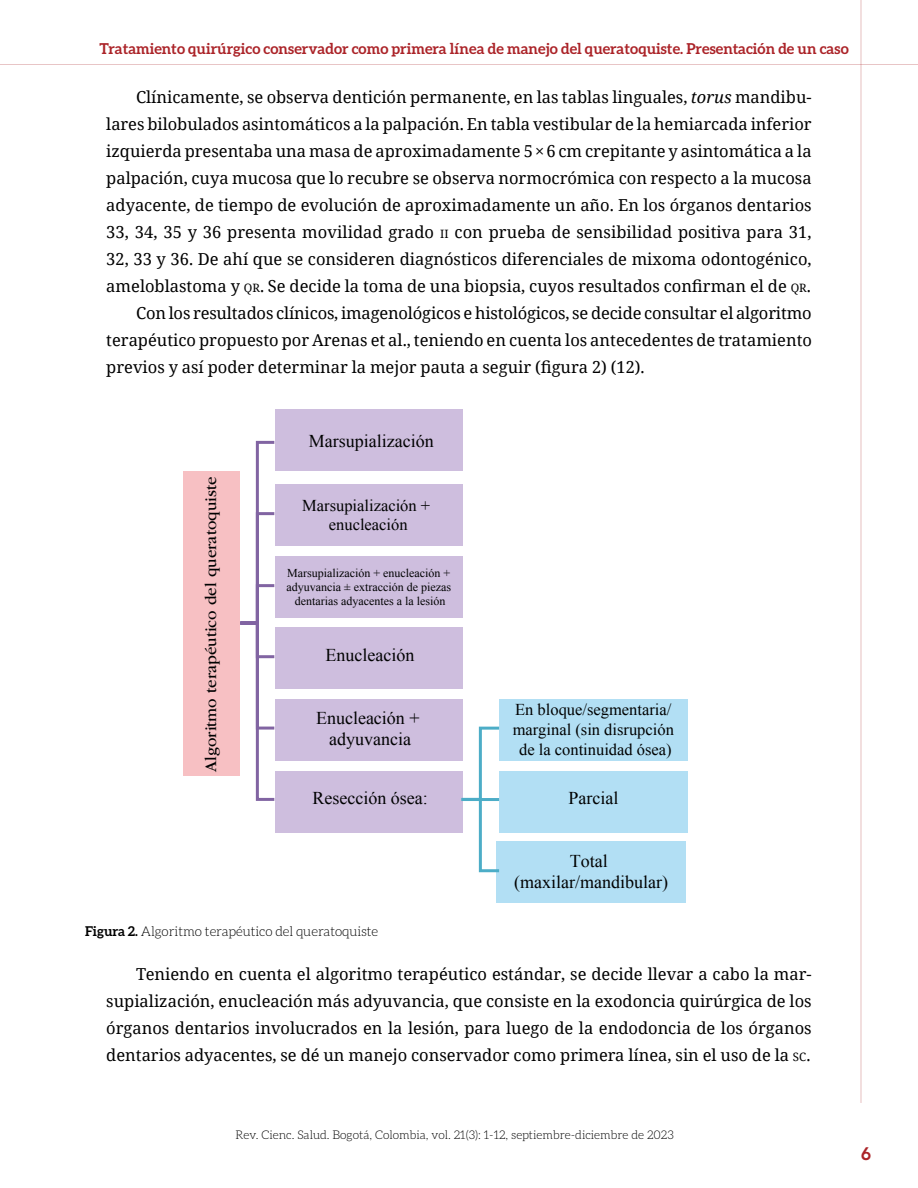
<style>
.page{position:relative;width:918px;height:1188px;background:#fff}
.page>*{position:absolute;margin:0;border:0;box-sizing:border-box;transform-origin:0 0}
.t1{font:18px/21.6px "Times New Roman";color:#010202;text-align:center}
.t2{font:800 18px "Avenir LT Std";color:#ab2328}
.t3{font:16.5px/27px "Noto Serif";color:#000;text-align:justify}
.t4{font:16.5px/19.8px "Times New Roman";color:#010202;text-align:center}
.t5{font:16.5px "ITC Garamond Std";color:#010202}
.t6{font:700 15px "Aleo";color:#ab2328}
.t7{font:300 13.5px "Aleo";letter-spacing:-.005em;color:#000}
.t8{font:12px/14.4px "Times New Roman";color:#010202;text-align:center}
.t9{font:300 12px "Aleo";color:#000}
.s1{font-style:italic}
.s2{font-size:11.55px}
.s3{font-weight:700}
</style>
<div class="page">
<hr style="left:0;top:64px;width:918px;height:1px;background:#ab2328">
<hr style="left:861px;top:0;width:1px;height:1103px;background:#ab2328">
<div style="left:499px;top:771px;width:189px;height:61px;background:#b2dff4"></div>
<div style="left:499px;top:699px;width:189px;height:61px;background:#b2dff4"></div>
<div style="left:497px;top:841px;width:189px;height:62px;background:#b2dff4"></div>
<div style="left:183px;top:471px;width:57px;height:304px;background:#f7c0c3"></div>
<div style="left:275px;top:556px;width:187px;height:62px;background:#cebede"></div>
<div style="left:275px;top:627px;width:187px;height:61px;background:#cebede"></div>
<div style="left:275px;top:699px;width:187px;height:61px;background:#cebede"></div>
<div style="left:275px;top:771px;width:187px;height:61px;background:#cebede"></div>
<div style="left:275px;top:484px;width:187px;height:62px;background:#cebede"></div>
<div style="left:275px;top:409px;width:187px;height:62px;background:#cebede"></div>
<svg style="left:459px;top:725px;width:43px;height:149px"></svg>
<svg style="left:237px;top:440px;width:40px;height:361px"></svg>
<p class="t6" style="left:100px;top:40px;width:751px">Tratamiento quirúrgico conservador como primera línea de manejo del queratoquiste. Presentación de un caso</p>
<p class="t3" style="left:136px;top:83px;width:677px">Clínicamente, se observa dentición permanente, en las tablas linguales, <span class="s1">torus</span> mandibu-</p>
<p class="t3" style="left:106px;top:110px;width:707px">lares bilobulados asintomáticos a la palpación. En tabla vestibular de la hemiarcada inferior</p>
<p class="t3" style="left:106px;top:137px;width:707px">izquierda presentaba una masa de aproximadamente 5×6 cm crepitante y asintomática a la</p>
<p class="t3" style="left:106px;top:164px;width:707px">palpación, cuya mucosa que lo recubre se observa normocrómica con respecto a la mucosa</p>
<p class="t3" style="left:106px;top:191px;width:707px">adyacente, de tiempo de evolución de aproximadamente un año. En los órganos dentarios</p>
<p class="t3" style="left:106px;top:218px;width:707px">33, 34, 35 y 36 presenta movilidad grado <span class="s2">II</span> con prueba de sensibilidad positiva para 31,</p>
<p class="t3" style="left:106px;top:245px;width:707px">32, 33 y 36. De ahí que se consideren diagnósticos diferenciales de mixoma odontogénico,</p>
<p class="t3" style="left:106px;top:272px;width:706px">ameloblastoma y <span class="s2">QR</span>. Se decide la toma de una biopsia, cuyos resultados confirman el de <span class="s2">QR</span>.</p>
<p class="t3" style="left:136px;top:299px;width:677px">Con los resultados clínicos, imagenológicos e histológicos, se decide consultar el algoritmo</p>
<p class="t3" style="left:106px;top:326px;width:707px">terapéutico propuesto por Arenas et al., teniendo en cuenta los antecedentes de tratamiento</p>
<p class="t3" style="left:106px;top:353px;width:540px">previos y así poder determinar la mejor pauta a seguir (figura 2) (12).</p>
<p class="t5" style="left:202px;top:772px;width:297px;rotate:-90deg">Algoritmo terapéutico del queratoquiste</p>
<p class="t1" style="left:309px;top:430px;width:126px">Marsupialización</p>
<p class="t4" style="left:302px;top:495px;width:129px">Marsupialización + enucleación</p>
<p class="t8" style="left:287px;top:565px;width:166px">Marsupialización + enucleación + adyuvancia ± extracción de piezas dentarias adyacentes a la lesión</p>
<p class="t1" style="left:325px;top:644px;width:90px">Enucleación</p>
<p class="t1" style="left:316px;top:707px;width:105px">Enucleación + adyuvancia</p>
<p class="t1" style="left:312px;top:787px;width:117px">Resección ósea:</p>
<p class="t4" style="left:513px;top:700px;width:163px">En bloque/segmentaria/ marginal (sin disrupción de la continuidad ósea)</p>
<p class="t1" style="left:568px;top:787px;width:51px">Parcial</p>
<p class="t1" style="left:514px;top:850px;width:155px">Total (maxilar/mandibular)</p>
<p class="t7" style="left:85px;top:924px;width:295px"><span class="s3">Figura 2.</span> Algoritmo terapéutico del queratoquiste</p>
<p class="t3" style="left:106px;top:960px;width:707px;text-indent:30px">Teniendo en cuenta el algoritmo terapéutico estándar, se decide llevar a cabo la mar&shy;supialización, enucleación más adyuvancia, que consiste en la exodoncia quirúrgica de los órganos dentarios involucrados en la lesión, para luego de la endodoncia de los órganos dentarios adyacentes, se dé un manejo conservador como primera línea, sin el uso de la <span class="s2">SC</span>.</p>
<p class="t9" style="left:236px;top:1128px;width:440px">Rev. Cienc. Salud. Bogotá, Colombia, vol. 21(3): 1-12, septiembre-diciembre de 2023</p>
<p class="t2" style="left:861px;top:1143px;width:12px">6</p>
</div>
